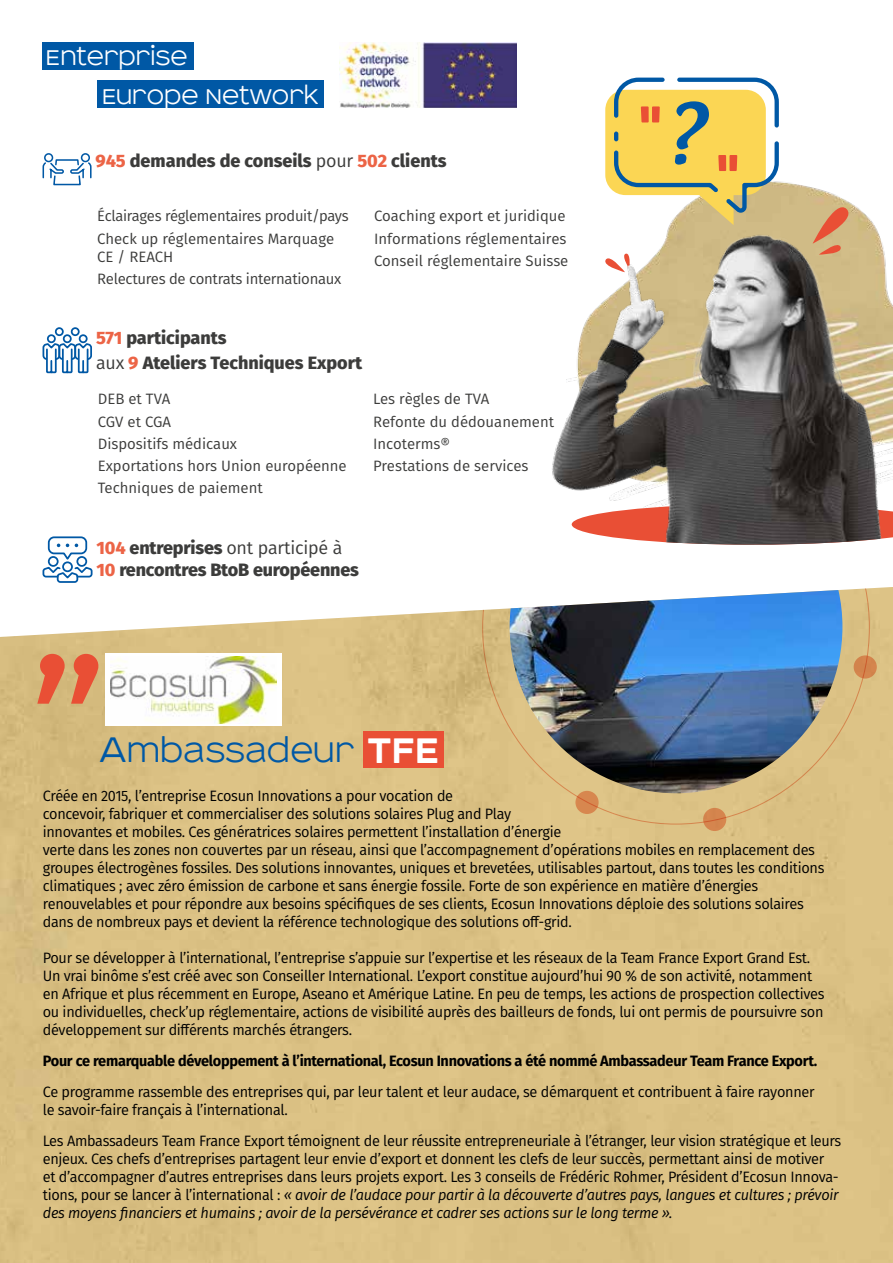
<style>
.page{position:relative;width:893px;height:1263px;background:#fff}
.page>*{position:absolute;margin:0;border:0;box-sizing:border-box;transform-origin:0 0}
.t1{font:700 77.4px "Affect";color:#e94f35}
.t2{font:300 36px "Affect";letter-spacing:.01em;color:#0058a5}
.t3{font:300 27px/39.2px "Affect";letter-spacing:-.005em;color:#fff}
.t4{font:800 18px/25.5px "Fira Sans";color:#3c3c3b}
.t5{font:15px/18px "Fira Sans";letter-spacing:-.02em;color:#000}
.t6{font:15px/22.2px "Fira Sans";color:#3c3c3b}
.t7{font:15px/22.2px "Fira Sans";letter-spacing:-.02em;color:#3c3c3b}
.t8{font:700 15px "Fira Sans";letter-spacing:-.02em;color:#000}
.s1{color:#ec6446}
.s2{font-weight:400}
.s3{font-size:45px}
.s4{font-weight:700;font-size:45px;color:#fff}
.s5{font-family:"Androgyne";font-weight:500;font-size:78.75px;color:#0058a5}
.s6{font-style:italic}
</style>
<div class="page">
<div style="left:43px;top:43px;width:151px;height:27px;background:#0058a5"></div>
<div style="left:98px;top:80px;width:226px;height:28px;background:#0058a5"></div>
<svg style="left:42px;top:327px;width:50px;height:47px"></svg>
<img style="left:668px;top:181px;width:209px;height:48px">
<div style="left:0;top:587px;width:893px;height:676px;background:#dbc184"></div>
<svg style="left:482px;top:587px;width:388px;height:237px;background:#ddc48b"></svg>
<svg style="left:703px;top:808px;width:23px;height:23px"></svg>
<svg style="left:854px;top:655px;width:23px;height:23px"></svg>
<svg style="left:575px;top:791px;width:24px;height:23px"></svg>
<img style="left:510px;top:590px;width:332px;height:203px">
<svg style="left:813px;top:197px;width:45px;height:32px"></svg>
<svg style="left:42px;top:536px;width:51px;height:47px"></svg>
<svg style="left:42px;top:153px;width:50px;height:33px"></svg>
<img style="left:340px;top:43px;width:177px;height:65px">
<img style="left:572px;top:519px;width:321px;height:26px">
<img style="left:552px;top:229px;width:341px;height:290px">
<svg style="left:605px;top:78px;width:174px;height:147px"></svg>
<div style="left:0;top:838px;width:61px;height:425px;background:#d8be82"></div>
<svg style="left:37px;top:654px;width:61px;height:50px;background:#df7e54"></svg>
<div style="left:363px;top:731px;width:81px;height:36px;background:#e94f35"></div>
<div style="left:105px;top:654px;width:177px;height:72px;background:#fff"></div>
<img style="left:111px;top:656px;width:165px;height:67px">
<h3 class="t3" style="left:102px;top:36px;width:218px;text-indent:-56px">Enterprise<br>Europe Network</h3>
<p class="t4" style="left:96px;top:146px;width:352px"><span class="s1">945</span> demandes de conseils <span class="s2">pour</span> <span class="s1">502</span> clients</p>
<p class="t7" style="left:97px;top:205px;width:253px">Éclairages réglementaires produit/pays<br>Check up réglementaires Marquage</p>
<p class="t7" style="left:97px;top:245px;width:246px">CE / REACH<br>Relectures de contrats internationaux</p>
<p class="t6" style="left:374px;top:205px;width:196px">Coaching export et juridique<br>Informations réglementaires<br>Conseil réglementaire Suisse</p>
<p class="t4" style="left:96px;top:323px;width:268px"><span class="s1">571</span> participants<br><span class="s2">aux</span> <span class="s1">9</span> Ateliers Techniques Export</p>
<p class="t6" style="left:98px;top:388px;width:250px">DEB et TVA<br>CGV et CGA<br>Dispositifs médicaux<br>Exportations hors Union européenne<br>Techniques de paiement</p>
<p class="t6" style="left:373px;top:388px;width:182px">Les règles de TVA<br>Refonte du dédouanement<br>Incoterms®<br>Prestations de services</p>
<p class="t4" style="left:97px;top:536px;width:264px;line-height:21.6px"><span class="s1">104</span> entreprises <span class="s2">ont participé à<br></span><span class="s1">10</span> rencontres BtoB européennes</p>
<h2 class="t2" style="left:98px;top:727px;width:343px"><span class="s3">A</span>mbassadeur <span class="s4">TFE</span></h2>
<h1 class="t1" style="left:637px;top:97px;width:106px">"<span class="s5">?</span>"</h1>
<p class="t5" style="left:43px;top:787px;width:783px">Créée en 2015, l’entreprise Ecosun Innovations a pour vocation de<br>concevoir, fabriquer et commercialiser des solutions solaires Plug and Play<br>innovantes et mobiles. Ces génératrices solaires permettent l’installation d’énergie<br>verte dans les zones non couvertes par un réseau, ainsi que l’accompagnement d’opérations mobiles en remplacement des groupes électrogènes fossiles. Des solutions innovantes, uniques et brevetées, utilisables partout, dans toutes les conditions climatiques ; avec zéro émission de carbone et sans énergie fossile. Forte de son expérience en matière d’énergies renouvelables et pour répondre aux besoins spécifiques de ses clients, Ecosun Innovations déploie des solutions solaires dans de nombreux pays et devient la référence technologique des solutions off-grid.</p>
<p class="t5" style="left:43px;top:949px;width:783px">Pour se développer à l’international, l’entreprise s’appuie sur l’expertise et les réseaux de la Team France Export Grand Est.<br>Un vrai binôme s’est créé avec son Conseiller International. L’export constitue aujourd’hui 90 % de son activité, notamment en Afrique et plus récemment en Europe, Aseano et Amérique Latine. En peu de temps, les actions de prospection collectives ou individuelles, check’up réglementaire, actions de visibilité auprès des bailleurs de fonds, lui ont permis de poursuivre son développement sur différents marchés étrangers.</p>
<p class="t8" style="left:43px;top:1048px;width:776px">Pour ce remarquable développement à l’international, Ecosun Innovations a été nommé Ambassadeur Team France Export.</p>
<p class="t5" style="left:43px;top:1082px;width:773px">Ce programme rassemble des entreprises qui, par leur talent et leur audace, se démarquent et contribuent à faire rayonner le savoir-faire français à l’international.</p>
<p class="t5" style="left:43px;top:1131px;width:800px">Les Ambassadeurs Team France Export témoignent de leur réussite entrepreneuriale à l’étranger, leur vision stratégique et leurs enjeux. Ces chefs d’entreprises partagent leur envie d’export et donnent les clefs de leur succès, permettant ainsi de motiver<br>et d’accompagner d’autres entreprises dans leurs projets export. Les 3 conseils de Frédéric Rohmer, Président d’Ecosun Innova&shy;tions, pour se lancer à l’international : <span class="s6">« avoir de l’audace pour partir à la découverte d’autres pays, langues et cultures ; prévoir des moyens financiers et humains ; avoir de la persévérance et cadrer ses actions sur le long terme ».</span></p>
</div>
